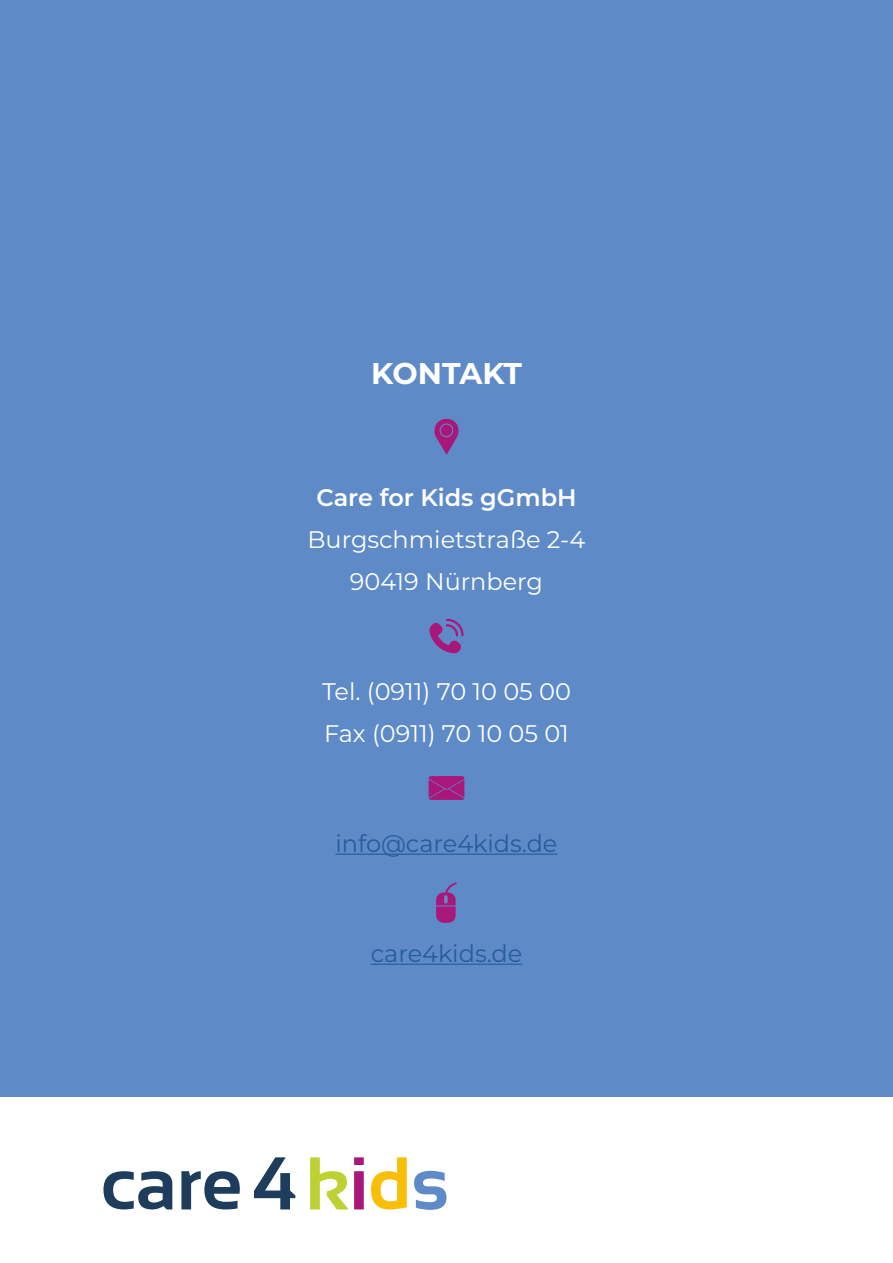
<style>
.page{position:relative;width:893px;height:1263px;background:#fff}
.page>*{position:absolute;margin:0;border:0;box-sizing:border-box;transform-origin:0 0}
.t1{font:700 30px "Montserrat";letter-spacing:-.015em;color:#fff}
.t2{font:24px/42px "Montserrat";color:#fff;text-align:center}
.t3{font:24px "Montserrat";color:#275b9b}
.t4{font:600 24px "Montserrat";color:#fff}
</style>
<div class="page">
<div style="left:0;top:0;width:893px;height:1096px;background:#5e8bc8"></div>
<svg style="left:414px;top:1171px;width:32px;height:39px"></svg>
<svg style="left:371px;top:1157px;width:36px;height:52px"></svg>
<svg style="left:310px;top:1157px;width:54px;height:52px"></svg>
<svg style="left:254px;top:1157px;width:41px;height:52px"></svg>
<svg style="left:103px;top:1171px;width:137px;height:38px"></svg>
<hr style="left:335px;top:853px;width:222px;height:2px;background:#275b9b">
<hr style="left:371px;top:963px;width:151px;height:2px;background:#275b9b">
<svg style="left:434px;top:419px;width:25px;height:35px"></svg>
<svg style="left:429px;top:619px;width:35px;height:34px"></svg>
<svg style="left:436px;top:882px;width:21px;height:41px"></svg>
<svg style="left:429px;top:776px;width:35px;height:24px"></svg>
<p class="t1" style="left:371px;top:352px;width:152px">KONTAKT</p>
<p class="t4" style="left:316px;top:480px;width:262px">Care for Kids gGmbH</p>
<p class="t2" style="left:307px;top:517px;width:280px">Burgschmietstraße 2-4<br>90419 Nürnberg</p>
<p class="t2" style="left:322px;top:669px;width:250px;text-align:left">Tel. (0911) 70 10 05 00<br>Fax (0911) 70 10 05 01</p>
<p class="t3" style="left:335px;top:827px;width:223px">info@care4kids.de</p>
<p class="t3" style="left:371px;top:937px;width:153px">care4kids.de</p>
</div>
